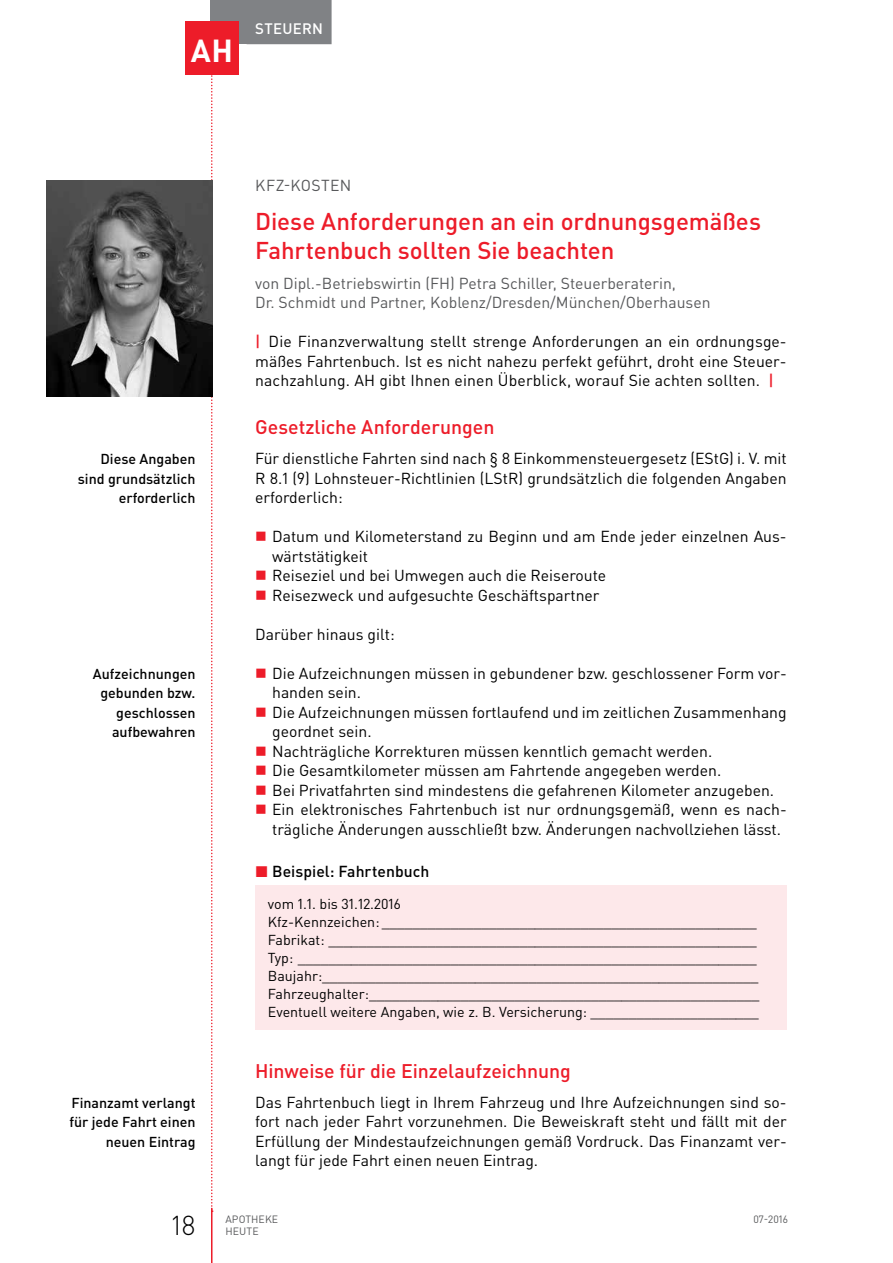
<style>
.page{position:relative;width:893px;height:1263px;background:#fff}
.page>*{position:absolute;margin:0;border:0;box-sizing:border-box;transform-origin:0 0}
.t1{font:700 31.5px "DIN Pro";color:#fff}
.t2{font:300 27px "DIN Pro";color:#000}
.t3{font:500 24px/28.5px "DIN Pro";letter-spacing:-.005em;color:#ed1c29}
.t4{font:500 19.5px "DIN Pro";letter-spacing:-.005em;color:#ed1c29}
.t5{font:15.75px/19.5px "DIN Pro";color:#000;text-align:justify}
.t6{font:15.75px/19.5px "DIN Pro";color:#58595b}
.t7{font:500 15.75px "DIN Pro";letter-spacing:.005em;color:#000}
.t8{font:15.75px "DIN Pro";letter-spacing:.025em;color:#58595b}
.t9{font:500 15px "DIN Pro";letter-spacing:.015em;color:#fff}
.t10{font:14.25px/18px "DIN Pro";color:#000}
.t11{font:500 14.25px/19.5px "DIN Pro";color:#000;text-align:right}
.t12{font:10.5px "DIN Pro";letter-spacing:.01em;color:#58595b}
.s1{font-weight:500;color:#ed1c29}
.s2{color:#ed1c29}
</style>
<div class="page">
<svg style="left:211px;top:74px;width:2px;height:1138px"></svg>
<div style="left:210px;top:0;width:45px;height:44px;background:#808285"></div>
<hr style="left:211px;top:1208px;width:1px;height:55px;background:#ed1c29">
<div style="left:247px;top:0;width:85px;height:44px;background:#808285"></div>
<div style="left:185px;top:21px;width:54px;height:53px;background:#ed1c29"></div>
<div style="left:255px;top:886px;width:532px;height:144px;background:#fde8ea"></div>
<img style="left:47px;top:181px;width:166px;height:215px">
<h1 class="t1" style="left:191px;top:30px;width:43px">AH</h1>
<p class="t9" style="left:255px;top:18px;width:58px">Steuern</p>
<p class="t11" style="left:78px;top:449px;width:119px">Diese Angaben sind grundsätzlich erforderlich</p>
<p class="t11" style="left:93px;top:663px;width:104px">Aufzeichnungen gebunden bzw. geschlossen aufbewahren</p>
<p class="t11" style="left:69px;top:1092px;width:128px">Finanzamt verlangt für jede Fahrt einen neuen Eintrag</p>
<p class="t8" style="left:255px;top:175px;width:98px">KFZ-KOSTEN</p>
<h3 class="t3" style="left:255px;top:206px;width:507px">Diese Anforderungen an ein ordnungsgemäßes<br>Fahrtenbuch sollten Sie beachten</h3>
<p class="t6" style="left:255px;top:273px;width:457px">von Dipl.-Betriebswirtin (FH) Petra Schiller, Steuerberaterin,<br>Dr. Schmidt und Partner, Koblenz/Dresden/München/Oberhausen</p>
<p class="t5" style="left:255px;top:331px;width:533px"><span class="s1">|</span> Die Finanzverwaltung stellt strenge Anforderungen an ein ordnungsge&shy;mäßes Fahrtenbuch. Ist es nicht nahezu perfekt geführt, droht eine Steuer&shy;nachzahlung. AH gibt Ihnen einen Überblick, worauf Sie achten sollten. <span class="s1">|</span></p>
<p class="t4" style="left:255px;top:414px;width:241px">Gesetzliche Anforderungen</p>
<p class="t5" style="left:255px;top:448px;width:533px">Für dienstliche Fahrten sind nach § 8 Einkommensteuergesetz (EStG) i. V. mit R 8.1 (9) Lohnsteuer-Richtlinien (LStR) grundsätzlich die folgenden Angaben erforderlich:</p>
<p class="t5" style="left:272px;top:526px;width:516px;text-align:left">Datum und Kilometerstand zu Beginn und am Ende jeder einzelnen Aus&shy;wärtstätigkeit<br>Reiseziel und bei Umwegen auch die Reiseroute<br>Reisezweck und aufgesuchte Geschäftspartner</p>
<p class="t5" style="left:255px;top:624px;width:141px">Darüber hinaus gilt:</p>
<p class="t5" style="left:272px;top:663px;width:516px;text-align:left">Die Aufzeichnungen müssen in gebundener bzw. geschlossener Form vor&shy;handen sein.<br>Die Aufzeichnungen müssen fortlaufend und im zeitlichen Zusammenhang geordnet sein.<br>Nachträgliche Korrekturen müssen kenntlich gemacht werden.<br>Die Gesamtkilometer müssen am Fahrtende angegeben werden.<br>Bei Privatfahrten sind mindestens die gefahrenen Kilometer anzugeben.<br>Ein elektronisches Fahrtenbuch ist nur ordnungsgemäß, wenn es nach&shy;trägliche Änderungen ausschließt bzw. Änderungen nachvollziehen lässt.</p>
<p class="t7" style="left:255px;top:861px;width:176px"><span class="s2">◼</span> Beispiel: Fahrtenbuch</p>
<p class="t10" style="left:268px;top:894px;width:493px">vom 1.1. bis 31.12.2016<br>Kfz-Kennzeichen: _________________________________________________ Fabrikat: ________________________________________________________ Typ: ____________________________________________________________ Baujahr:_________________________________________________________ Fahrzeughalter:___________________________________________________ Eventuell weitere Angaben, wie z. B. Versicherung: ______________________</p>
<p class="t4" style="left:255px;top:1058px;width:317px">Hinweise für die Einzelaufzeichnung</p>
<p class="t5" style="left:255px;top:1092px;width:533px">Das Fahrtenbuch liegt in Ihrem Fahrzeug und Ihre Aufzeichnungen sind so&shy;fort nach jeder Fahrt vorzunehmen. Die Beweiskraft steht und fällt mit der Erfüllung der Mindestaufzeichnungen gemäß Vordruck. Das Finanzamt ver&shy;langt für jede Fahrt einen neuen Eintrag.</p>
<h2 class="t2" style="left:172px;top:1207px;width:25px">18</h2>
<p class="t12" style="left:225px;top:1212px;width:54px">APOTHEKE</p>
<p class="t12" style="left:753px;top:1212px;width:36px">07-2016</p>
<p class="t12" style="left:225px;top:1224px;width:35px">HEUTE</p>
</div>
